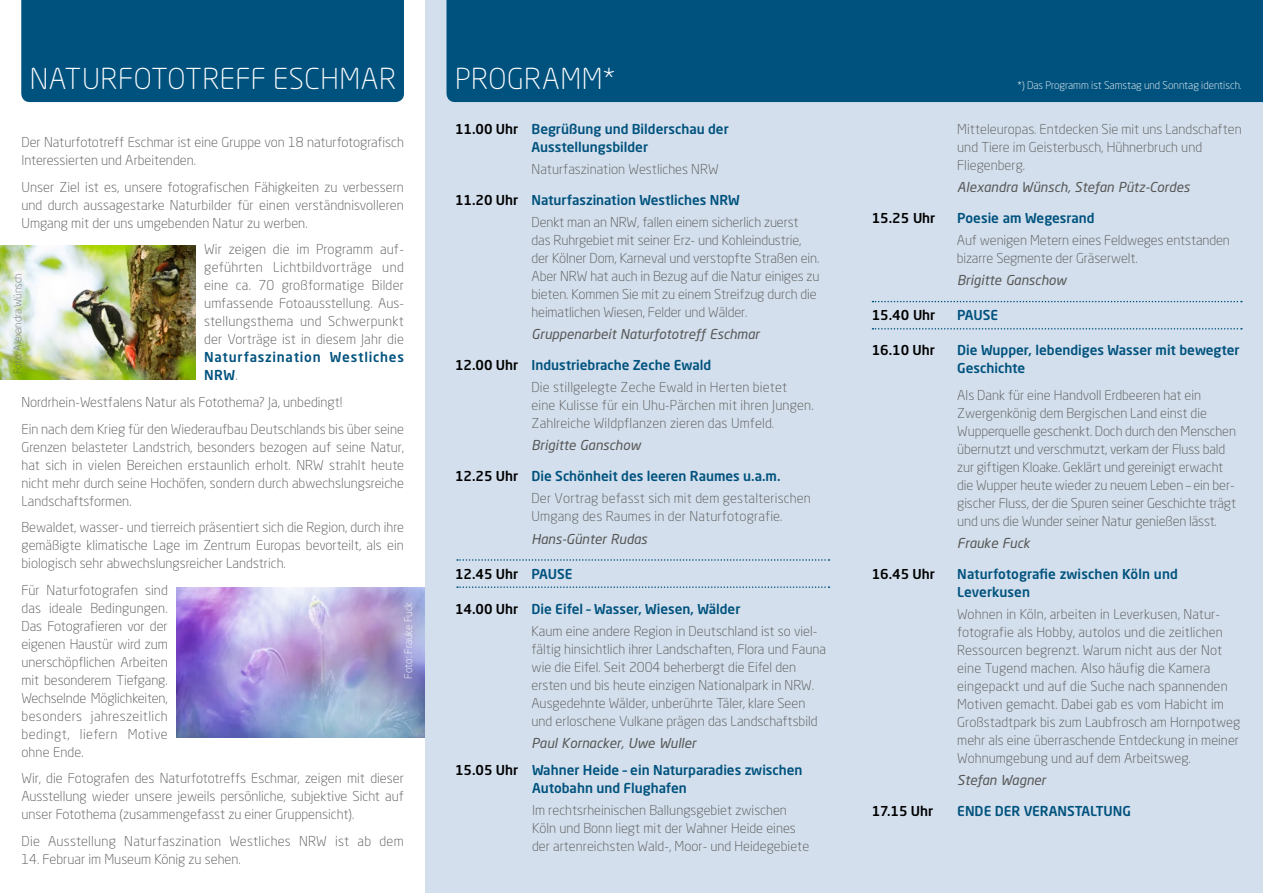
<style>
.page{position:relative;width:1263px;height:893px;background:#fff}
.page>*{position:absolute;margin:0;border:0;box-sizing:border-box;transform-origin:0 0}
.t1{font:300 28.5px "Neo Sans Std";letter-spacing:.02em;color:#fff}
.t2{font:300 13.5px/18px "Neo Sans Std";color:#565656}
.t3{font:500 13.5px/18px "Neo Sans Std";color:#00527e}
.t4{font:italic 13.5px "Neo Sans Std";color:#565656}
.t5{font:500 13.5px "Neo Sans Std";color:#000}
.t6{font:300 13.5px "Neo Sans Std";letter-spacing:.02em;color:#565656}
.t7{font:300 10.5px "Neo Sans Std";color:#fff}
.t8{font:300 10.5px "Neo Sans Std";letter-spacing:-.01em;color:#6f6f6e}
.s1{color:#000}
.s2{color:#00527e}
.s3{font-weight:500;color:#00527e}
</style>
<div class="page">
<img style="left:176px;top:587px;width:249px;height:150px">
<div style="left:425px;top:0;width:838px;height:893px;background:#d3dfec"></div>
<div style="left:21px;top:0;width:383px;height:102px;background:#00527e"></div>
<div style="left:446px;top:0;width:817px;height:102px;background:#00527e"></div>
<svg style="left:457px;top:559px;width:372px;height:2px"></svg>
<svg style="left:872px;top:301px;width:370px;height:1px"></svg>
<svg style="left:457px;top:586px;width:372px;height:2px"></svg>
<svg style="left:872px;top:328px;width:370px;height:2px"></svg>
<img style="left:0;top:245px;width:196px;height:135px">
<p class="t1" style="left:30px;top:61px;width:368px">NATURFOTOTREFF ESCHMAR</p>
<p class="t1" style="left:455px;top:61px;width:162px">PROGRAMM*</p>
<p class="t3" style="left:455px;top:119px;width:275px;text-align:center"><span class="s1">11.00 Uhr</span> Begrüßung und Bilderschau der<br>Ausstellungsbilder</p>
<p class="t2" style="left:531px;top:160px;width:189px">Naturfaszination Westliches NRW</p>
<p class="t3" style="left:455px;top:190px;width:286px"><span class="s1">11.20 Uhr</span> Naturfaszination Westliches NRW</p>
<p class="t2" style="left:531px;top:213px;width:289px">Denkt man an NRW, fallen einem sicherlich zuerst das Ruhrgebiet mit seiner Erz- und Kohleindustrie, der Kölner Dom, Karneval und verstopfte Straßen ein.<br>Aber NRW hat auch in Bezug auf die Natur einiges zu bieten. Kommen Sie mit zu einem Streifzug durch die heimatlichen Wiesen, Felder und Wälder.</p>
<p class="t4" style="left:531px;top:326px;width:229px">Gruppenarbeit Naturfototreff Eschmar</p>
<p class="t3" style="left:455px;top:356px;width:258px"><span class="s1">12.00 Uhr</span> Industriebrache Zeche Ewald</p>
<p class="t2" style="left:531px;top:378px;width:284px">Die stillgelegte Zeche Ewald in Herten bietet eine Kulisse für ein Uhu-Pärchen mit ihren Jungen.<br>Zahlreiche Wildpflanzen zieren das Umfeld.</p>
<p class="t4" style="left:531px;top:437px;width:111px">Brigitte Ganschow</p>
<p class="t3" style="left:455px;top:467px;width:327px"><span class="s1">12.25 Uhr</span> Die Schönheit des leeren Raumes u.a.m.</p>
<p class="t2" style="left:531px;top:489px;width:281px">Der Vortrag befasst sich mit dem gestalterischen<br>Umgang des Raumes in der Naturfotografie.</p>
<p class="t4" style="left:531px;top:530px;width:117px">Hans-Günter Rudas</p>
<p class="t5" style="left:455px;top:565px;width:119px">12.45 Uhr <span class="s2">PAUSE</span></p>
<p class="t3" style="left:455px;top:599px;width:287px"><span class="s1">14.00 Uhr</span> Die Eifel – Wasser, Wiesen, Wälder</p>
<p class="t2" style="left:531px;top:622px;width:296px">Kaum eine andere Region in Deutschland ist so viel&shy;fältig hinsichtlich ihrer Landschaften, Flora und Fauna wie die Eifel. Seit 2004 beherbergt die Eifel den ersten und bis heute einzigen Nationalpark in NRW.<br>Ausgedehnte Wälder, unberührte Täler, klare Seen und erloschene Vulkane prägen das Landschaftsbild</p>
<p class="t4" style="left:531px;top:735px;width:166px">Paul Kornacker, Uwe Wuller</p>
<p class="t3" style="left:532px;top:760px;width:272px;text-indent:-77px"><span class="s1">15.05 Uhr</span> Wahner Heide – ein Naturparadies zwischen<br>Autobahn und Flughafen</p>
<p class="t2" style="left:532px;top:801px;width:279px">Im rechtsrheinischen Ballungsgebiet zwischen<br>Köln und Bonn liegt mit der Wahner Heide eines der artenreichsten Wald-, Moor- und Heidegebiete</p>
<p class="t2" style="left:21px;top:133px;width:384px">Der Naturfototreff Eschmar ist eine Gruppe von 18 naturfotografisch<br>Interessierten und Arbeitenden.</p>
<p class="t2" style="left:21px;top:178px;width:384px;text-align:justify">Unser Ziel ist es, unsere fotografischen Fähigkeiten zu verbessern und durch aussagestarke Naturbilder für einen verständnisvolleren Umgang mit der uns umgebenden Natur zu werben.</p>
<p class="t2" style="left:204px;top:240px;width:201px;text-align:justify">Wir zeigen die im Programm auf&shy;geführten Lichtbildvorträge und eine ca. 70 großformatige Bilder umfassende Fotoausstellung. Aus&shy;stellungsthema und Schwerpunkt der Vorträge ist in diesem Jahr die <span class="s3">Naturfaszination Westliches NRW</span>.</p>
<p class="t2" style="left:21px;top:393px;width:323px">Nordrhein-Westfalens Natur als Fotothema? Ja, unbedingt!</p>
<p class="t2" style="left:21px;top:419px;width:384px;text-align:justify">Ein nach dem Krieg für den Wiederaufbau Deutschlands bis über seine Grenzen belasteter Landstrich, besonders bezogen auf seine Natur, hat sich in vielen Bereichen erstaunlich erholt. NRW strahlt heute nicht mehr durch seine Hochöfen, sondern durch abwechslungsreiche Landschaftsformen.</p>
<p class="t2" style="left:21px;top:518px;width:384px;text-align:justify">Bewaldet, wasser- und tierreich präsentiert sich die Region, durch ihre gemäßigte klimatische Lage im Zentrum Europas bevorteilt, als ein biologisch sehr abwechslungsreicher Landstrich.</p>
<p class="t2" style="left:21px;top:580px;width:148px;text-align:justify">Für Naturfotografen sind das ideale Bedingungen.<br>Das Fotografieren vor der eigenen Haustür wird zum unerschöpflichen Arbeiten mit besonderem Tiefgang.<br>Wechselnde Möglichkeiten, besonders jahreszeitlich bedingt, liefern Motive ohne Ende.</p>
<p class="t2" style="left:21px;top:769px;width:384px;text-align:justify">Wir, die Fotografen des Naturfototreffs Eschmar, zeigen mit dieser Ausstellung wieder unsere jeweils persönliche, subjektive Sicht auf unser Fotothema (zusammengefasst zu einer Gruppensicht).</p>
<p class="t6" style="left:21px;top:833px;width:384px">Die Ausstellung Naturfaszination Westliches NRW ist ab dem</p>
<p class="t2" style="left:21px;top:849px;width:221px">14. Februar im Museum König zu sehen.</p>
<p class="t8" style="left:11px;top:374px;width:102px;rotate:-90deg">Foto: Alexandra Wünsch</p>
<p class="t7" style="left:402px;top:679px;width:78px;rotate:-90deg">Foto: Frauke Fuck</p>
<p class="t7" style="left:1017px;top:79px;width:226px">*) Das Programm ist Samstag und Sonntag identisch.</p>
<p class="t2" style="left:957px;top:120px;width:286px">Mitteleuropas. Entdecken Sie mit uns Landschaften und Tiere im Geisterbusch, Hühnerbruch und<br>Fliegenberg.</p>
<p class="t4" style="left:957px;top:179px;width:234px">Alexandra Wünsch, Stefan Pütz-Cordes</p>
<p class="t5" style="left:872px;top:209px;width:65px">15.25 Uhr</p>
<p class="t3" style="left:957px;top:208px;width:139px">Poesie am Wegesrand</p>
<p class="t2" style="left:957px;top:231px;width:275px">Auf wenigen Metern eines Feldweges entstanden bizarre Segmente der Gräserwelt.</p>
<p class="t4" style="left:957px;top:272px;width:111px">Brigitte Ganschow</p>
<p class="t5" style="left:872px;top:307px;width:65px">15.40 Uhr</p>
<p class="t3" style="left:957px;top:306px;width:42px">PAUSE</p>
<p class="t5" style="left:872px;top:342px;width:64px">16.10 Uhr</p>
<p class="t3" style="left:957px;top:341px;width:284px">Die Wupper, lebendiges Wasser mit bewegter<br>Geschichte</p>
<p class="t2" style="left:957px;top:386px;width:280px">Als Dank für eine Handvoll Erdbeeren hat ein Zwergenkönig dem Bergischen Land einst die Wupperquelle geschenkt. Doch durch den Menschen übernutzt und verschmutzt, verkam der Fluss bald zur giftigen Kloake. Geklärt und gereinigt erwacht die Wupper heute wieder zu neuem Leben – ein ber&shy;gischer Fluss, der die Spuren seiner Geschichte trägt und uns die Wunder seiner Natur genießen lässt.</p>
<p class="t4" style="left:957px;top:535px;width:74px">Frauke Fuck</p>
<p class="t5" style="left:872px;top:565px;width:65px">16.45 Uhr</p>
<p class="t3" style="left:957px;top:564px;width:222px">Naturfotografie zwischen Köln und<br>Leverkusen</p>
<p class="t2" style="left:957px;top:605px;width:285px">Wohnen in Köln, arbeiten in Leverkusen, Natur&shy;fotografie als Hobby, autolos und die zeitlichen Ressourcen begrenzt. Warum nicht aus der Not eine Tugend machen. Also häufig die Kamera eingepackt und auf die Suche nach spannenden Motiven gemacht. Dabei gab es vom Habicht im Großstadtpark bis zum Laubfrosch am Hornpotweg mehr als eine überraschende Entdeckung in meiner Wohnumgebung und auf dem Arbeitsweg.</p>
<p class="t4" style="left:957px;top:772px;width:90px">Stefan Wagner</p>
<p class="t5" style="left:872px;top:802px;width:63px">17.15 Uhr</p>
<p class="t3" style="left:957px;top:802px;width:175px">ENDE DER VERANSTALTUNG</p>
</div>
